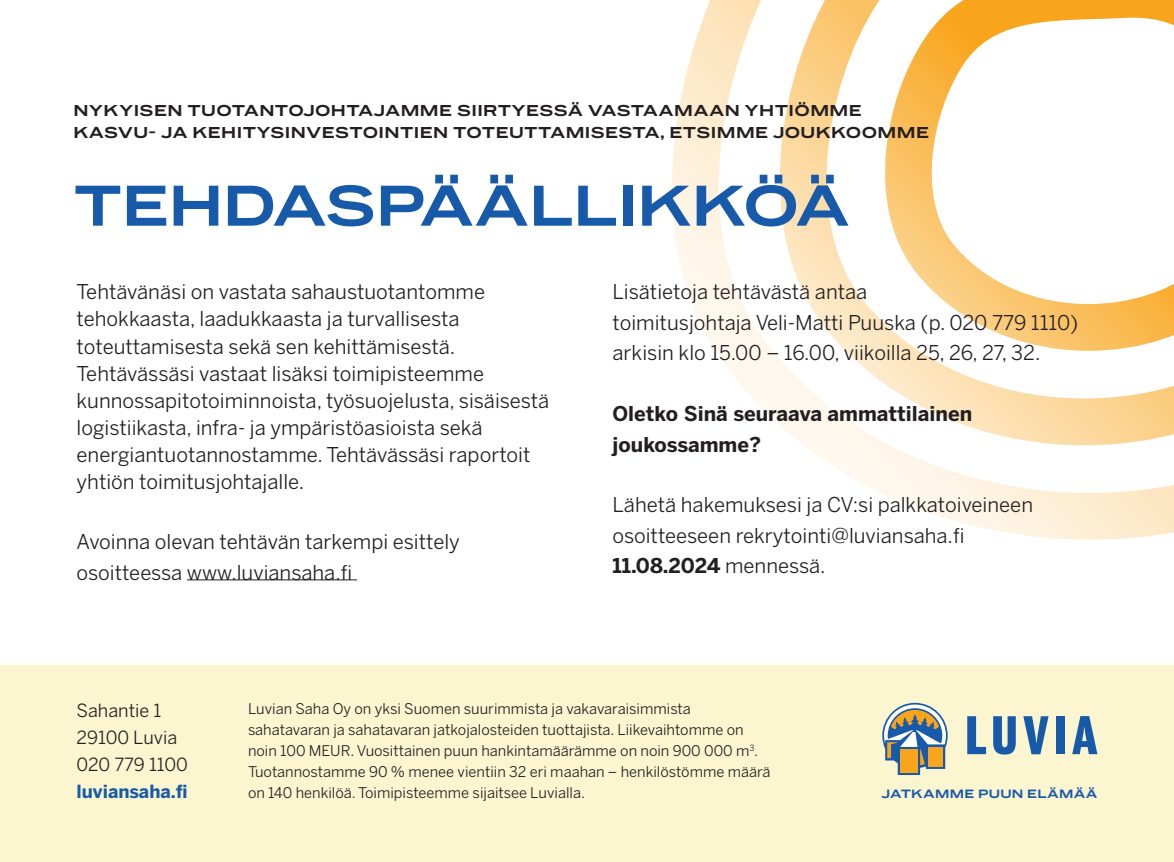
<style>
.page{position:relative;width:1174px;height:862px;background:#fff}
.page>*{position:absolute;margin:0;border:0;box-sizing:border-box;transform-origin:0 0}
.paaotsikko{font:700 54px "Benton Sans Wide";letter-spacing:-.01em;color:#185aaa}
.leipateksti{font:20.25px/27px "Benton Sans";color:#231f20}
.leipateksti-2{font:700 20.25px/30.4px "Benton Sans";color:#231f20}
.leipateksti-3{font:18px/27px "Benton Sans";color:#231f20}
.paaotsikko-2{font:700 14.85px/22.5px "Benton Sans Wide";letter-spacing:.025em;color:#231f20}
.leipateksti-4{font:14.62px/20.9px "Benton Sans";color:#231f20}
.paaotsikko-3{font:700 11.25px "Benton Sans Wide";letter-spacing:.025em;color:#185aaa}
.s1{font-weight:700}
.s2{font-weight:700;color:#185aaa}
</style>
<div class="page">
<svg style="left:672px;top:0;width:502px;height:539px"></svg>
<svg style="left:778px;top:0;width:396px;height:445px"></svg>
<div style="left:0;top:665px;width:1174px;height:196px;background:#fbf5d0"></div>
<svg style="left:882px;top:702px;width:65px;height:72px"></svg>
<svg style="left:967px;top:716px;width:19px;height:37px"></svg>
<svg style="left:993px;top:716px;width:22px;height:38px"></svg>
<svg style="left:1023px;top:716px;width:25px;height:37px"></svg>
<div style="left:1056px;top:715px;width:8px;height:38px;background:#185aaa"></div>
<svg style="left:1072px;top:716px;width:25px;height:37px"></svg>
<hr style="left:187px;top:579px;width:170px;height:1px;background:#231f20">
<p class="paaotsikko-2" style="left:73px;top:99px;width:857px">NYKYISEN TUOTANTOJOHTAJAMME SIIRTYESSÄ VASTAAMAAN YHTIÖMME<br>KASVU- JA KEHITYSINVESTOINTIEN TOTEUTTAMISESTA, ETSIMME JOUKKOOMME</p>
<p class="paaotsikko" style="left:73px;top:171px;width:778px">TEHDASPÄÄLLIKKÖÄ</p>
<p class="leipateksti" style="left:77px;top:278px;width:474px">Tehtävänäsi on vastata sahaustuotantomme tehokkaasta, laadukkaasta ja turvallisesta toteuttamisesta sekä sen kehittämisestä.<br>Tehtävässäsi vastaat lisäksi toimipisteemme kunnossapitotoiminnoista, työsuojelusta, sisäisestä logistiikasta, infra- ja ympäristöasioista sekä energiantuotannostamme. Tehtävässäsi raportoit yhtiön toimitusjohtajalle.</p>
<p class="leipateksti" style="left:77px;top:526px;width:385px;line-height:30.4px">Avoinna olevan tehtävän tarkempi esittely osoitteessa www.luviansaha.fi</p>
<p class="leipateksti" style="left:612px;top:277px;width:467px;line-height:30.4px">Lisätietoja tehtävästä antaa<br>toimitusjohtaja Veli-Matti Puuska (p. 020 779 1110) arkisin klo 15.00 – 16.00, viikoilla 25, 26, 27, 32.</p>
<p class="leipateksti-2" style="left:612px;top:398px;width:361px">Oletko Sinä seuraava ammattilainen joukossamme?</p>
<p class="leipateksti" style="left:612px;top:489px;width:422px;line-height:30.4px">Lähetä hakemuksesi ja CV:si palkkatoiveineen osoitteeseen rekrytointi@luviansaha.fi<br><span class="s1">11.08.2024</span> mennessä.</p>
<p class="leipateksti-3" style="left:77px;top:696px;width:113px">Sahantie 1<br>29100 Luvia<br>020 779 1100 <span class="s2">luviansaha.fi</span></p>
<p class="leipateksti-4" style="left:248px;top:698px;width:524px">Luvian Saha Oy on yksi Suomen suurimmista ja vakavaraisimmista sahatavaran ja sahatavaran jatkojalosteiden tuottajista. Liikevaihtomme on noin 100 MEUR. Vuosittainen puun hankintamäärämme on noin 900 000 m<sup>3</sup>.<br>Tuotannostamme 90 % menee vientiin 32 eri maahan – henkilöstömme määrä on 140 henkilöä. Toimipisteemme sijaitsee Luvialla.</p>
<p class="paaotsikko-3" style="left:881px;top:786px;width:217px">JATKAMME PUUN ELÄMÄÄ</p>
</div>
